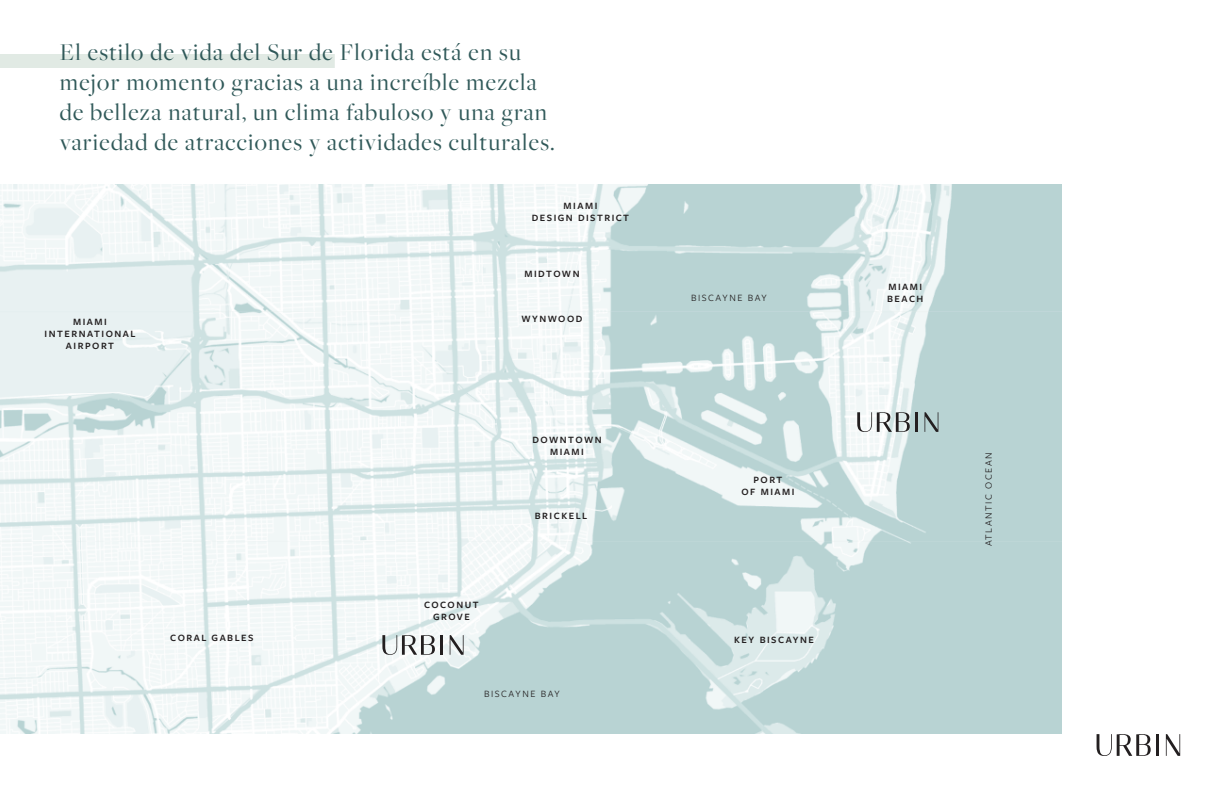
<style>
.page{position:relative;width:1224px;height:792px;background:#fff}
.page>*{position:absolute;margin:0;border:0;box-sizing:border-box;transform-origin:0 0}
.t1{font:25px/30px "Freight Big Pro";letter-spacing:.05em;color:#305959}
.t2{font:600 10px/12px "Freight Sans Pro";letter-spacing:.15em;color:#231f20;text-align:center}
.t3{font:10px "Freight Sans Pro";letter-spacing:.15em;color:#231f20}
</style>
<div class="page">
<div style="left:0;top:54px;width:335px;height:14px;background:#e1eae4"></div>
<img style="left:0;top:184px;width:1062px;height:550px">
<svg style="left:857px;top:412px;width:53px;height:20px"></svg>
<hr style="left:915px;top:412px;width:3px;height:20px;background:#231f20">
<svg style="left:925px;top:412px;width:13px;height:20px"></svg>
<svg style="left:382px;top:635px;width:53px;height:20px"></svg>
<hr style="left:440px;top:635px;width:3px;height:20px;background:#231f20">
<svg style="left:450px;top:635px;width:14px;height:20px"></svg>
<svg style="left:1097px;top:734px;width:54px;height:22px"></svg>
<hr style="left:1156px;top:734px;width:3px;height:22px;background:#231f20">
<svg style="left:1166px;top:734px;width:14px;height:22px"></svg>
<p class="t1" style="left:60px;top:40px;width:497px">El estilo de vida del Sur de Florida está en su mejor momento gracias a una increíble mezcla de belleza natural, un clima fabuloso y una gran variedad de atracciones y actividades culturales.</p>
<p class="t2" style="left:532px;top:200px;width:99px">MIAMI<br>DESIGN DISTRICT</p>
<p class="t2" style="left:45px;top:315px;width:92px">MIAMI<br>INTERNATIONAL<br>AIRPORT</p>
<p class="t2" style="left:170px;top:632px;width:85px">CORAL GABLES</p>
<p class="t2" style="left:524px;top:268px;width:57px">MIDTOWN</p>
<p class="t2" style="left:521px;top:313px;width:62px">WYNWOOD</p>
<p class="t2" style="left:532px;top:434px;width:71px">DOWNTOWN<br>MIAMI</p>
<p class="t2" style="left:424px;top:599px;width:56px">COCONUT<br>GROVE</p>
<p class="t2" style="left:535px;top:510px;width:54px">BRICKELL</p>
<p class="t3" style="left:484px;top:690px;width:77px">BISCAYNE BAY</p>
<p class="t3" style="left:691px;top:294px;width:77px">BISCAYNE BAY</p>
<p class="t2" style="left:741px;top:474px;width:55px">PORT<br>OF MIAMI</p>
<p class="t2" style="left:734px;top:634px;width:81px">KEY BISCAYNE</p>
<p class="t2" style="left:887px;top:281px;width:38px;text-align:left">MIAMI<br>BEACH</p>
<p class="t3" style="left:985px;top:546px;width:95px;rotate:-90deg">ATLANTIC OCEAN</p>
</div>
